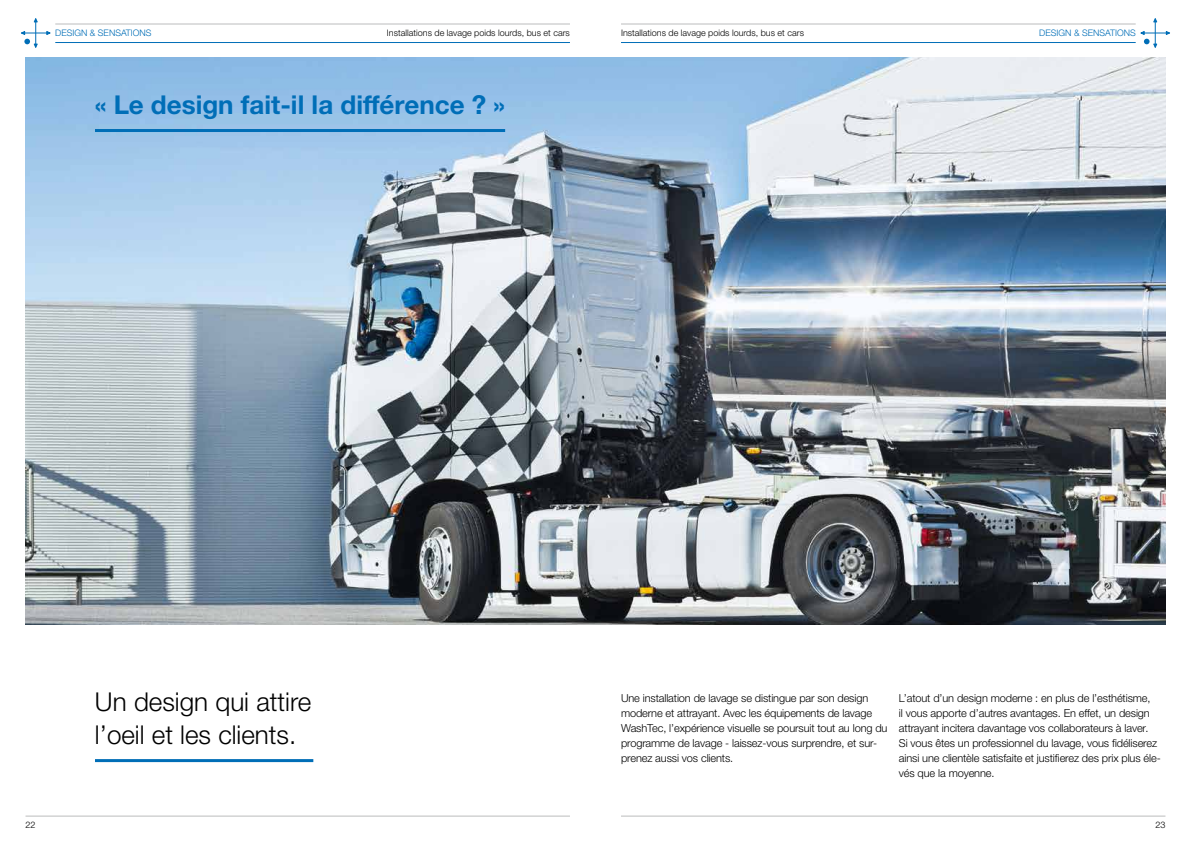
<style>
.page{position:relative;width:1191px;height:842px;background:#fff}
.page>*{position:absolute;margin:0;border:0;box-sizing:border-box;transform-origin:0 0}
.t1{font:300 26px/33px "Helvetica Neue LTW1 G";color:#000}
.t2{font:700 26px "Helvetica Neue LTW1 G";color:#006eb7}
.t3{font:300 11px/15px "Helvetica Neue LTW1 G";letter-spacing:-.01em;color:#000}
.t4{font:300 9px "Helvetica Neue LTW1 G";color:#000}
.t5{font:300 9px "Helvetica Neue LTW1 G";color:#006eb7}
</style>
<div class="page">
<hr style="left:55px;top:42px;width:515px;height:1px;background:#006eb7">
<hr style="left:621px;top:42px;width:514px;height:1px;background:#006eb7">
<hr style="left:55px;top:24px;width:515px;height:1px;background:#bbbcbd">
<hr style="left:621px;top:24px;width:514px;height:1px;background:#bbbcbd">
<svg style="left:21px;top:18px;width:30px;height:30px"></svg>
<svg style="left:1140px;top:18px;width:30px;height:30px"></svg>
<hr style="left:621px;top:816px;width:544px;height:1px;background:#bbbcbd">
<hr style="left:26px;top:816px;width:544px;height:1px;background:#bbbcbd">
<img style="left:26px;top:57px;width:1139px;height:567px">
<hr style="left:95px;top:759px;width:218px;height:3px;background:#006eb7">
<hr style="left:95px;top:129px;width:410px;height:3px;background:#006eb7">
<p class="t5" style="left:55px;top:27px;width:98px">DESIGN &amp; SENSATIONS</p>
<p class="t4" style="left:387px;top:27px;width:184px">Installations de lavage poids lourds, bus et cars</p>
<p class="t4" style="left:621px;top:27px;width:184px">Installations de lavage poids lourds, bus et cars</p>
<p class="t5" style="left:1039px;top:27px;width:98px">DESIGN &amp; SENSATIONS</p>
<h1 class="t2" style="left:95px;top:89px;width:412px">« Le design fait-il la différence ? »</h1>
<h1 class="t1" style="left:95px;top:685px;width:218px">Un design qui attire l’oeil et les clients.</h1>
<p class="t3" style="left:621px;top:691px;width:268px">Une installation de lavage se distingue par son design moderne et attrayant. Avec les équipements de lavage WashTec, l’expérience visuelle se poursuit tout au long du programme de lavage - laissez-vous surprendre, et sur&shy;prenez aussi vos clients.</p>
<p class="t3" style="left:899px;top:691px;width:263px">L’atout d’un design moderne : en plus de l’esthétisme,<br>il vous apporte d’autres avantages. En effet, un design attrayant incitera davantage vos collaborateurs à laver.<br>Si vous êtes un professionnel du lavage, vous fidéliserez ainsi une clientèle satisfaite et justifierez des prix plus éle&shy;vés que la moyenne.</p>
<p class="t4" style="left:26px;top:819px;width:12px">22</p>
<p class="t4" style="left:1155px;top:819px;width:12px">23</p>
</div>
